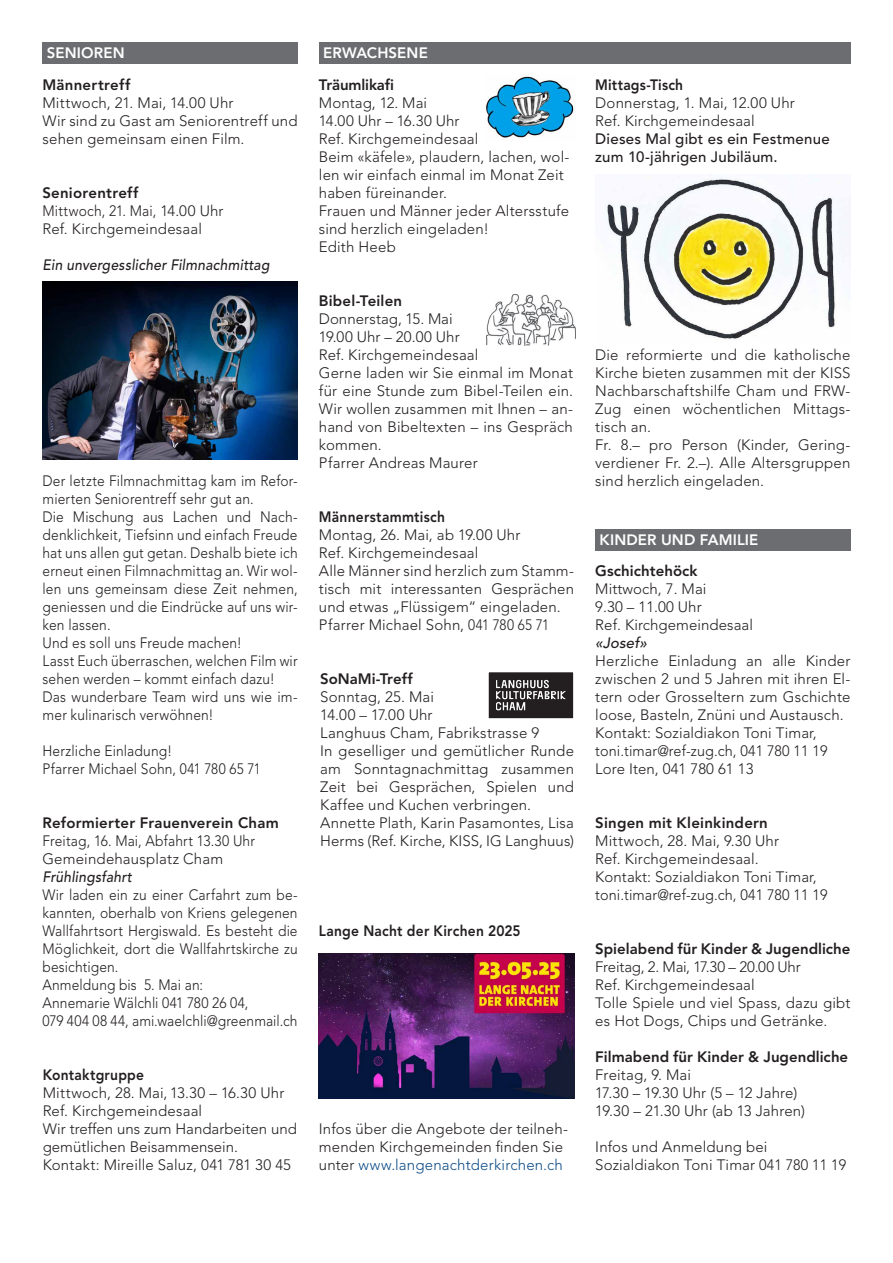
<style>
.page{position:relative;width:893px;height:1263px;background:#fff}
.page>*{position:absolute;margin:0;border:0;box-sizing:border-box;transform-origin:0 0}
._04_Untertitel_Lead{font:300 15px/18px "Avenir LT Std";letter-spacing:.01em;color:#231f20}
._04_Untertitel_Lead-2{font:300 15px/18px "Avenir LT Std";letter-spacing:.01em;color:#231f20;scale:.92 1}
.t1{font:800 15px "Avenir LT Std";letter-spacing:.01em;color:#231f20}
._04_Untertitel_Lead-3{font:300 15px/18px "Avenir LT Std";letter-spacing:.01em;color:#231f20;scale:.96 1}
.t2{font:800 15px "Avenir LT Std";letter-spacing:.01em;color:#231f20;scale:.92 1}
.t3{font:500 15px/18px "Avenir LT Std";letter-spacing:.015em;color:#231f20}
.t4{font:italic 500 15px "Avenir LT Std";letter-spacing:.015em;color:#231f20;scale:.92 1}
._07_Rubrik{font:800 15px "Avenir LT Std";letter-spacing:.005em;color:#fff}
._04_Untertitel_Lead-4{font:300 15px "Avenir LT Std";letter-spacing:-.015em;color:#231f20}
.t5{font:800 15px "Avenir LT Std";letter-spacing:-.01em;color:#231f20}
.t6{font:italic 500 15px "Avenir LT Std";letter-spacing:.015em;color:#231f20}
.s1{color:#0e4d88}
.s2{font-weight:800}
</style>
<div class="page">
<div style="left:319px;top:42px;width:531px;height:22px;background:#6c6d70"></div>
<div style="left:43px;top:43px;width:255px;height:21px;background:#6c6d70"></div>
<div style="left:595px;top:529px;width:255px;height:22px;background:#6c6d70"></div>
<img style="left:486px;top:294px;width:89px;height:52px">
<img style="left:486px;top:75px;width:89px;height:63px">
<div style="left:488px;top:672px;width:86px;height:47px;background:#231f20"></div>
<div style="left:488px;top:671px;width:86px;height:48px;border:1px solid #fff"></div>
<img style="left:497px;top:679px;width:69px;height:32px">
<img style="left:595px;top:175px;width:253px;height:164px">
<img style="left:319px;top:954px;width:255px;height:145px">
<img style="left:43px;top:282px;width:255px;height:177px">
<p class="_07_Rubrik" style="left:47px;top:44px;width:80px">SENIOREN</p>
<p class="_07_Rubrik" style="left:323px;top:44px;width:106px">ERWACHSENE</p>
<p class="t1" style="left:43px;top:76px;width:89px">Männertreff</p>
<p class="_04_Untertitel_Lead" style="left:43px;top:94px;width:193px">Mittwoch, 21. Mai, 14.00 Uhr</p>
<p class="_04_Untertitel_Lead" style="left:43px;top:112px;width:257px">Wir sind zu Gast am Seniorentreff und sehen gemeinsam einen Film.</p>
<p class="t1" style="left:43px;top:184px;width:97px">Seniorentreff</p>
<p class="_04_Untertitel_Lead-2" style="left:43px;top:202px;width:198px">Mittwoch, 21. Mai, 14.00 Uhr</p>
<p class="_04_Untertitel_Lead" style="left:43px;top:220px;width:161px">Ref. Kirchgemeindesaal</p>
<p class="t4" style="left:43px;top:256px;width:248px">Ein unvergesslicher Filmnachmittag</p>
<p class="_04_Untertitel_Lead-2" style="left:43px;top:472px;width:279px">Der letzte Filmnachmittag kam im Refor&shy;mierten Seniorentreff sehr gut an.</p>
<p class="_04_Untertitel_Lead-2" style="left:43px;top:508px;width:279px">Die Mischung aus Lachen und Nach&shy;denklichkeit, Tiefsinn und einfach Freude</p>
<p class="_04_Untertitel_Lead-2" style="left:43px;top:544px;width:279px;text-align:justify">hat uns allen gut getan. Deshalb biete ich erneut einen Filmnachmittag an. Wir wol&shy;len uns gemeinsam diese Zeit nehmen, geniessen und die Eindrücke auf uns wir&shy;ken lassen.</p>
<p class="_04_Untertitel_Lead-2" style="left:43px;top:634px;width:218px">Und es soll uns Freude machen!</p>
<p class="_04_Untertitel_Lead-2" style="left:43px;top:652px;width:279px">Lasst Euch überraschen, welchen Film wir sehen werden – kommt einfach dazu!</p>
<p class="_04_Untertitel_Lead-2" style="left:43px;top:688px;width:279px">Das wunderbare Team wird uns wie im&shy;mer kulinarisch verwöhnen!</p>
<p class="_04_Untertitel_Lead-2" style="left:43px;top:742px;width:142px">Herzliche Einladung!</p>
<p class="_04_Untertitel_Lead-2" style="left:43px;top:760px;width:239px">Pfarrer Michael Sohn, 041 780 65 71</p>
<p class="t1" style="left:43px;top:814px;width:238px">Reformierter Frauenverein Cham</p>
<p class="_04_Untertitel_Lead-2" style="left:43px;top:832px;width:232px">Freitag, 16. Mai, Abfahrt 13.30 Uhr</p>
<p class="_04_Untertitel_Lead" style="left:43px;top:850px;width:182px">Gemeindehausplatz Cham</p>
<p class="t4" style="left:43px;top:868px;width:99px">Frühlingsfahrt</p>
<p class="_04_Untertitel_Lead-2" style="left:43px;top:886px;width:279px;text-align:justify">Wir laden ein zu einer Carfahrt zum be&shy;kannten, oberhalb von Kriens gelegenen Wallfahrtsort Hergiswald. Es besteht die Möglichkeit, dort die Wallfahrtskirche zu besichtigen.</p>
<p class="_04_Untertitel_Lead-2" style="left:43px;top:976px;width:176px">Anmeldung bis 5. Mai an:</p>
<p class="_04_Untertitel_Lead-2" style="left:43px;top:994px;width:225px">Annemarie Wälchli 041 780 26 04,</p>
<p class="_04_Untertitel_Lead-2" style="left:43px;top:1012px;width:279px">079 404 08 44, ami.waelchli@greenmail.ch</p>
<p class="t2" style="left:43px;top:1066px;width:112px">Kontaktgruppe</p>
<p class="_04_Untertitel_Lead" style="left:43px;top:1084px;width:243px">Mittwoch, 28. Mai, 13.30 – 16.30 Uhr</p>
<p class="_04_Untertitel_Lead" style="left:43px;top:1102px;width:161px">Ref. Kirchgemeindesaal</p>
<p class="_04_Untertitel_Lead" style="left:43px;top:1120px;width:256px">Wir treffen uns zum Handarbeiten und gemütlichen Beisammensein.</p>
<p class="_04_Untertitel_Lead" style="left:43px;top:1156px;width:250px">Kontakt: Mireille Saluz, 041 781 30 45</p>
<p class="t5" style="left:319px;top:76px;width:77px">Träumlikafi</p>
<p class="_04_Untertitel_Lead" style="left:319px;top:94px;width:110px">Montag, 12. Mai</p>
<p class="_04_Untertitel_Lead" style="left:319px;top:112px;width:142px">14.00 Uhr – 16.30 Uhr</p>
<p class="_04_Untertitel_Lead" style="left:319px;top:130px;width:161px">Ref. Kirchgemeindesaal</p>
<p class="_04_Untertitel_Lead" style="left:319px;top:148px;width:252px">Beim «käfele», plaudern, lachen, wol&shy;len wir einfach einmal im Monat Zeit haben füreinander.</p>
<p class="_04_Untertitel_Lead" style="left:319px;top:202px;width:252px">Frauen und Männer jeder Altersstufe sind herzlich eingeladen!<br>Edith Heeb</p>
<p class="t1" style="left:319px;top:292px;width:85px">Bibel-Teilen</p>
<p class="_04_Untertitel_Lead" style="left:319px;top:310px;width:135px">Donnerstag, 15. Mai</p>
<p class="_04_Untertitel_Lead" style="left:319px;top:328px;width:142px">19.00 Uhr – 20.00 Uhr</p>
<p class="_04_Untertitel_Lead" style="left:319px;top:346px;width:161px">Ref. Kirchgemeindesaal</p>
<p class="_04_Untertitel_Lead" style="left:319px;top:364px;width:256px;text-align:justify">Gerne laden wir Sie einmal im Monat für eine Stunde zum Bibel-Teilen ein.<br>Wir wollen zusammen mit Ihnen – an&shy;hand von Bibeltexten – ins Gespräch kommen.</p>
<p class="_04_Untertitel_Lead" style="left:319px;top:454px;width:160px">Pfarrer Andreas Maurer</p>
<p class="t2" style="left:319px;top:508px;width:139px">Männerstammtisch</p>
<p class="_04_Untertitel_Lead" style="left:319px;top:526px;width:203px">Montag, 26. Mai, ab 19.00 Uhr</p>
<p class="_04_Untertitel_Lead" style="left:319px;top:544px;width:161px">Ref. Kirchgemeindesaal</p>
<p class="_04_Untertitel_Lead" style="left:319px;top:562px;width:257px;text-align:justify">Alle Männer sind herzlich zum Stamm&shy;tisch mit interessanten Gesprächen und etwas „Flüssigem“ eingeladen.</p>
<p class="_04_Untertitel_Lead" style="left:319px;top:616px;width:232px">Pfarrer Michael Sohn, 041 780 65 71</p>
<p class="t1" style="left:320px;top:670px;width:94px">SoNaMi-Treff</p>
<p class="_04_Untertitel_Lead" style="left:320px;top:688px;width:115px">Sonntag, 25. Mai</p>
<p class="_04_Untertitel_Lead" style="left:320px;top:706px;width:114px">14.00 – 17.00 Uhr</p>
<p class="_04_Untertitel_Lead" style="left:320px;top:724px;width:220px">Langhuus Cham, Fabrikstrasse 9</p>
<p class="_04_Untertitel_Lead" style="left:320px;top:742px;width:255px;text-align:justify">In geselliger und gemütlicher Runde am Sonntagnachmittag zusammen Zeit bei Gesprächen, Spielen und Kaffee und Kuchen verbringen.</p>
<p class="_04_Untertitel_Lead" style="left:320px;top:814px;width:255px">Annette Plath, Karin Pasamontes, Lisa<br>Herms (Ref. Kirche, KISS, IG Langhuus)</p>
<p class="t2" style="left:319px;top:922px;width:221px">Lange Nacht der Kirchen 2025</p>
<p class="_04_Untertitel_Lead" style="left:319px;top:1120px;width:251px">Infos über die Angebote der teilneh&shy;menden Kirchgemeinden finden Sie unter <span class="s1">www.langenachtderkirchen.ch</span></p>
<p class="t2" style="left:595px;top:76px;width:97px">Mittags-Tisch</p>
<p class="_04_Untertitel_Lead" style="left:595px;top:94px;width:201px">Donnerstag, 1. Mai, 12.00 Uhr</p>
<p class="_04_Untertitel_Lead" style="left:595px;top:112px;width:161px">Ref. Kirchgemeindesaal</p>
<p class="t3" style="left:595px;top:130px;width:236px">Dieses Mal gibt es ein Festmenue zum 10-jährigen Jubiläum.</p>
<p class="_04_Untertitel_Lead" style="left:595px;top:346px;width:257px;text-align:justify">Die reformierte und die katholische Kirche bieten zusammen mit der KISS Nachbarschaftshilfe Cham und FRW-Zug einen wöchentlichen Mittags&shy;tisch an.</p>
<p class="_04_Untertitel_Lead" style="left:595px;top:436px;width:257px;text-align:justify">Fr. 8.– pro Person (Kinder, Gering&shy;verdiener Fr. 2.–). Alle Altersgruppen sind herzlich eingeladen.</p>
<p class="_07_Rubrik" style="left:600px;top:531px;width:160px">KINDER UND FAMILIE</p>
<p class="t1" style="left:595px;top:562px;width:104px">Gschichtehöck</p>
<p class="_04_Untertitel_Lead" style="left:595px;top:580px;width:113px">Mittwoch, 7. Mai</p>
<p class="_04_Untertitel_Lead" style="left:595px;top:598px;width:108px">9.30 – 11.00 Uhr</p>
<p class="_04_Untertitel_Lead" style="left:595px;top:616px;width:159px">Ref. Kirchgemeindesaal</p>
<p class="t6" style="left:595px;top:634px;width:53px">«Josef»</p>
<p class="_04_Untertitel_Lead" style="left:595px;top:652px;width:257px;text-align:justify">Herzliche Einladung an alle Kinder zwischen 2 und 5 Jahren mit ihren El&shy;tern oder Grosseltern zum Gschichte loose, Basteln, Znüni und Austausch.</p>
<p class="_04_Untertitel_Lead" style="left:595px;top:724px;width:223px">Kontakt: Sozialdiakon Toni Timar,</p>
<p class="_04_Untertitel_Lead-3" style="left:595px;top:742px;width:243px">toni.timar@ref-zug.ch, 041 780 11 19<br>Lore Iten, 041 780 61 13</p>
<p class="_04_Untertitel_Lead" style="left:595px;top:814px;width:185px"><span class="s2">Singen mit Kleinkindern<br></span>Mittwoch, 28. Mai, 9.30 Uhr<br>Ref. Kirchgemeindesaal.</p>
<p class="_04_Untertitel_Lead" style="left:595px;top:868px;width:223px">Kontakt: Sozialdiakon Toni Timar,</p>
<p class="_04_Untertitel_Lead-3" style="left:595px;top:886px;width:243px">toni.timar@ref-zug.ch, 041 780 11 19</p>
<p class="t1" style="left:595px;top:940px;width:257px">Spielabend für Kinder &amp; Jugendliche</p>
<p class="_04_Untertitel_Lead-4" style="left:595px;top:958px;width:207px">Freitag, 2. Mai, 17.30 – 20.00 Uhr</p>
<p class="_04_Untertitel_Lead" style="left:595px;top:976px;width:161px">Ref. Kirchgemeindesaal</p>
<p class="_04_Untertitel_Lead" style="left:595px;top:994px;width:257px">Tolle Spiele und viel Spass, dazu gibt es Hot Dogs, Chips und Getränke.</p>
<p class="t1" style="left:595px;top:1048px;width:254px">Filmabend für Kinder &amp; Jugendliche</p>
<p class="_04_Untertitel_Lead" style="left:595px;top:1066px;width:97px">Freitag, 9. Mai</p>
<p class="_04_Untertitel_Lead" style="left:595px;top:1084px;width:203px">17.30 – 19.30 Uhr (5 – 12 Jahre)</p>
<p class="_04_Untertitel_Lead" style="left:595px;top:1102px;width:211px">19.30 – 21.30 Uhr (ab 13 Jahren)</p>
<p class="_04_Untertitel_Lead" style="left:595px;top:1138px;width:174px">Infos und Anmeldung bei</p>
<p class="_04_Untertitel_Lead" style="left:595px;top:1156px;width:252px">Sozialdiakon Toni Timar 041 780 11 19</p>
</div>
